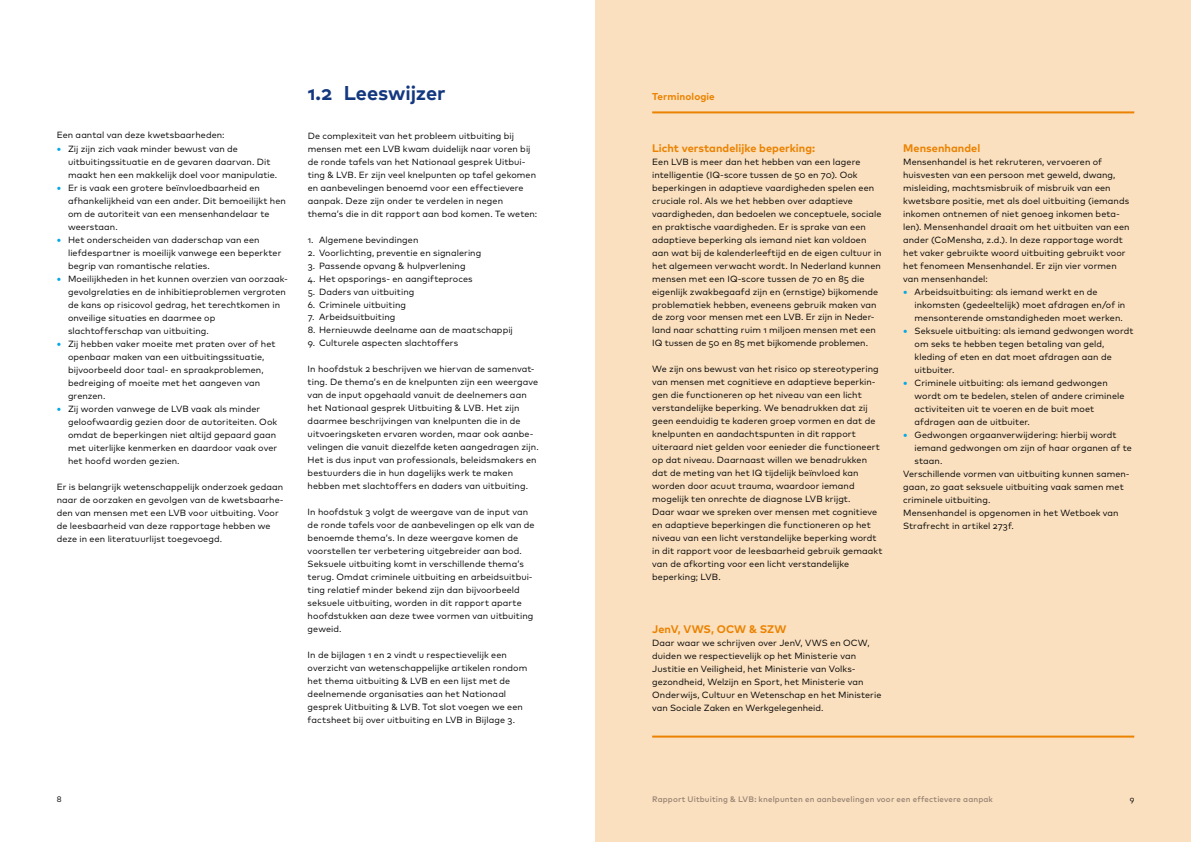
<style>
.page{position:relative;width:1191px;height:842px;background:#fff}
.page>*{position:absolute;margin:0;border:0;box-sizing:border-box;transform-origin:0 0}
.t1{font:700 20px "Mark OT";letter-spacing:-.005em;color:#14387f}
.t2{font:700 11px "Mark OT";letter-spacing:.005em;color:#eb8200}
.t3{font:700 10px "Mark OT";letter-spacing:.01em;color:#eb8200}
.t4{font:9px/13px "Mark OT";letter-spacing:.01em;color:#000}
.t5{font:500 8px "Mark OT";letter-spacing:.015em;color:#968273}
.t6{font:8px "Mark OT";color:#000}
.s1{font-weight:700;font-size:10px;color:#00a8e7}
</style>
<div class="page">
<div style="left:595px;top:0;width:596px;height:842px;background:#fae0bf"></div>
<hr style="left:652px;top:111px;width:482px;height:2px;background:#eb8200">
<hr style="left:652px;top:736px;width:482px;height:2px;background:#eb8200">
<p class="t4" style="left:57px;top:129px;width:169px">Een aantal van deze kwetsbaarheden:</p>
<p class="t4" style="left:68px;top:142px;width:211px;text-indent:-11px"><span class="s1">•</span> Zij zijn zich vaak minder bewust van de uitbuitingssituatie en de gevaren daarvan. Dit maakt hen een makkelijk doel voor manipulatie.</p>
<p class="t4" style="left:68px;top:181px;width:219px;text-indent:-11px"><span class="s1">•</span> Er is vaak een grotere beïnvloedbaarheid en afhankelijkheid van een ander. Dit bemoeilijkt hen om de autoriteit van een mensenhandelaar te weerstaan.</p>
<p class="t4" style="left:68px;top:233px;width:215px;text-indent:-11px"><span class="s1">•</span> Het onderscheiden van daderschap van een liefdespartner is moeilijk vanwege een beperkter begrip van romantische relaties.</p>
<p class="t4" style="left:68px;top:272px;width:221px;text-indent:-11px"><span class="s1">•</span> Moeilijkheden in het kunnen overzien van oorzaak&shy;gevolgrelaties en de inhibitieproblemen vergroten de kans op risicovol gedrag, het terechtkomen in onveilige situaties en daarmee op slachtofferschap van uitbuiting.</p>
<p class="t4" style="left:68px;top:337px;width:209px;text-indent:-11px"><span class="s1">•</span> Zij hebben vaker moeite met praten over of het openbaar maken van een uitbuitingssituatie, bijvoorbeeld door taal- en spraakproblemen, bedreiging of moeite met het aangeven van grenzen.</p>
<p class="t4" style="left:68px;top:402px;width:211px;text-indent:-11px"><span class="s1">•</span> Zij worden vanwege de LVB vaak als minder geloofwaardig gezien door de autoriteiten. Ook omdat de beperkingen niet altijd gepaard gaan met uiterlijke kenmerken en daardoor vaak over het hoofd worden gezien.</p>
<p class="t4" style="left:57px;top:480px;width:228px">Er is belangrijk wetenschappelijk onderzoek gedaan naar de oorzaken en gevolgen van de kwetsbaarhe&shy;den van mensen met een LVB voor uitbuiting. Voor de leesbaarheid van deze rapportage hebben we deze in een literatuurlijst toegevoegd.</p>
<h1 class="t1" style="left:308px;top:79px;width:139px">1.2 Leeswijzer</h1>
<p class="t4" style="left:308px;top:129px;width:231px">De complexiteit van het probleem uitbuiting bij mensen met een LVB kwam duidelijk naar voren bij de ronde tafels van het Nationaal gesprek Uitbui&shy;ting &amp; LVB. Er zijn veel knelpunten op tafel gekomen en aanbevelingen benoemd voor een effectievere aanpak. Deze zijn onder te verdelen in negen thema’s die in dit rapport aan bod komen. Te weten:</p>
<p class="t4" style="left:308px;top:233px;width:112px">1. Algemene bevindingen</p>
<p class="t4" style="left:308px;top:246px;width:175px">2. Voorlichting, preventie en signalering</p>
<p class="t4" style="left:308px;top:259px;width:159px">3. Passende opvang &amp; hulpverlening</p>
<p class="t4" style="left:308px;top:272px;width:166px">4. Het opsporings- en aangifteproces</p>
<p class="t4" style="left:308px;top:285px;width:108px">5. Daders van uitbuiting</p>
<p class="t4" style="left:308px;top:298px;width:100px">6. Criminele uitbuiting</p>
<p class="t4" style="left:308px;top:311px;width:89px">7. Arbeidsuitbuiting</p>
<p class="t4" style="left:308px;top:324px;width:207px">8. Hernieuwde deelname aan de maatschappij</p>
<p class="t4" style="left:308px;top:337px;width:152px">9. Culturele aspecten slachtoffers</p>
<p class="t4" style="left:308px;top:363px;width:232px">In hoofdstuk 2 beschrijven we hiervan de samenvat&shy;ting. De thema’s en de knelpunten zijn een weergave van de input opgehaald vanuit de deelnemers aan het Nationaal gesprek Uitbuiting &amp; LVB. Het zijn daarmee beschrijvingen van knelpunten die in de uitvoeringsketen ervaren worden, maar ook aanbe&shy;velingen die vanuit diezelfde keten aangedragen zijn.<br>Het is dus input van professionals, beleidsmakers en bestuurders die in hun dagelijks werk te maken hebben met slachtoffers en daders van uitbuiting.</p>
<p class="t4" style="left:308px;top:506px;width:228px">In hoofdstuk 3 volgt de weergave van de input van de ronde tafels voor de aanbevelingen op elk van de benoemde thema’s. In deze weergave komen de voorstellen ter verbetering uitgebreider aan bod.<br>Seksuele uitbuiting komt in verschillende thema’s terug. Omdat criminele uitbuiting en arbeidsuitbui&shy;ting relatief minder bekend zijn dan bijvoorbeeld seksuele uitbuiting, worden in dit rapport aparte hoofdstukken aan deze twee vormen van uitbuiting geweid.</p>
<p class="t4" style="left:308px;top:649px;width:221px">In de bijlagen 1 en 2 vindt u respectievelijk een overzicht van wetenschappelijke artikelen rondom het thema uitbuiting &amp; LVB en een lijst met de deelnemende organisaties aan het Nationaal gesprek Uitbuiting &amp; LVB. Tot slot voegen we een factsheet bij over uitbuiting en LVB in Bijlage 3.</p>
<p class="t3" style="left:652px;top:89px;width:64px">Terminologie</p>
<p class="t2" style="left:652px;top:140px;width:164px">Licht verstandelijke beperking:</p>
<p class="t4" style="left:652px;top:155px;width:231px">Een LVB is meer dan het hebben van een lagere intelligentie (IQ-score tussen de 50 en 70). Ook beperkingen in adaptieve vaardigheden spelen een cruciale rol. Als we het hebben over adaptieve vaardigheden, dan bedoelen we conceptuele, sociale en praktische vaardigheden. Er is sprake van een adaptieve beperking als iemand niet kan voldoen aan wat bij de kalenderleeftijd en de eigen cultuur in het algemeen verwacht wordt. In Nederland kunnen mensen met een IQ-score tussen de 70 en 85 die eigenlijk zwakbegaafd zijn en (ernstige) bijkomende problematiek hebben, eveneens gebruik maken van de zorg voor mensen met een LVB. Er zijn in Neder&shy;land naar schatting ruim 1 miljoen mensen met een IQ tussen de 50 en 85 met bijkomende problemen.</p>
<p class="t4" style="left:652px;top:363px;width:232px">We zijn ons bewust van het risico op stereotypering van mensen met cognitieve en adaptieve beperkin&shy;gen die functioneren op het niveau van een licht verstandelijke beperking. We benadrukken dat zij geen eenduidig te kaderen groep vormen en dat de knelpunten en aandachtspunten in dit rapport uiteraard niet gelden voor eenieder die functioneert op dat niveau. Daarnaast willen we benadrukken dat de meting van het IQ tijdelijk beïnvloed kan worden door acuut trauma, waardoor iemand mogelijk ten onrechte de diagnose LVB krijgt.<br>Daar waar we spreken over mensen met cognitieve en adaptieve beperkingen die functioneren op het niveau van een licht verstandelijke beperking wordt in dit rapport voor de leesbaarheid gebruik gemaakt van de afkorting voor een licht verstandelijke beperking; LVB.</p>
<p class="t2" style="left:652px;top:621px;width:136px">JenV, VWS, OCW &amp; SZW</p>
<p class="t4" style="left:652px;top:636px;width:231px">Daar waar we schrijven over JenV, VWS en OCW, duiden we respectievelijk op het Ministerie van Justitie en Veiligheid, het Ministerie van Volks&shy;gezondheid, Welzijn en Sport, het Ministerie van Onderwijs, Cultuur en Wetenschap en het Ministerie van Sociale Zaken en Werkgelegenheid.</p>
<p class="t2" style="left:903px;top:140px;width:79px">Mensenhandel</p>
<p class="t4" style="left:903px;top:155px;width:228px">Mensenhandel is het rekruteren, vervoeren of huisvesten van een persoon met geweld, dwang, misleiding, machtsmisbruik of misbruik van een kwetsbare positie, met als doel uitbuiting (iemands inkomen ontnemen of niet genoeg inkomen beta&shy;len). Mensenhandel draait om het uitbuiten van een ander (CoMensha, z.d.). In deze rapportage wordt het vaker gebruikte woord uitbuiting gebruikt voor het fenomeen Mensenhandel. Er zijn vier vormen van mensenhandel:</p>
<p class="t4" style="left:914px;top:285px;width:212px;text-indent:-11px"><span class="s1">•</span> Arbeidsuitbuiting: als iemand werkt en de inkomsten (gedeeltelijk) moet afdragen en/of in mensonterende omstandigheden moet werken.</p>
<p class="t4" style="left:914px;top:324px;width:221px;text-indent:-11px"><span class="s1">•</span> Seksuele uitbuiting: als iemand gedwongen wordt om seks te hebben tegen betaling van geld, kleding of eten en dat moet afdragen aan de uitbuiter.</p>
<p class="t4" style="left:914px;top:376px;width:211px;text-indent:-11px"><span class="s1">•</span> Criminele uitbuiting: als iemand gedwongen wordt om te bedelen, stelen of andere criminele activiteiten uit te voeren en de buit moet afdragen aan de uitbuiter.</p>
<p class="t4" style="left:903px;top:428px;width:215px"><span class="s1">•</span> Gedwongen orgaanverwijdering: hierbij wordt</p>
<p class="t4" style="left:914px;top:441px;width:219px">iemand gedwongen om zijn of haar organen af te</p>
<p class="t4" style="left:914px;top:454px;width:29px">staan.</p>
<p class="t4" style="left:903px;top:467px;width:228px">Verschillende vormen van uitbuiting kunnen samen-</p>
<p class="t4" style="left:903px;top:480px;width:222px">gaan, zo gaat seksuele uitbuiting vaak samen met</p>
<p class="t4" style="left:903px;top:493px;width:89px">criminele uitbuiting.</p>
<p class="t4" style="left:903px;top:506px;width:217px">Mensenhandel is opgenomen in het Wetboek van</p>
<p class="t4" style="left:903px;top:519px;width:112px">Strafrecht in artikel 273f.</p>
<p class="t6" style="left:57px;top:794px;width:6px">8</p>
<p class="t5" style="left:652px;top:794px;width:342px">Rapport Uitbuiting &amp; LVB: knelpunten en aanbevelingen voor een effectievere aanpak</p>
<p class="t6" style="left:1129px;top:794px;width:6px">9</p>
</div>
